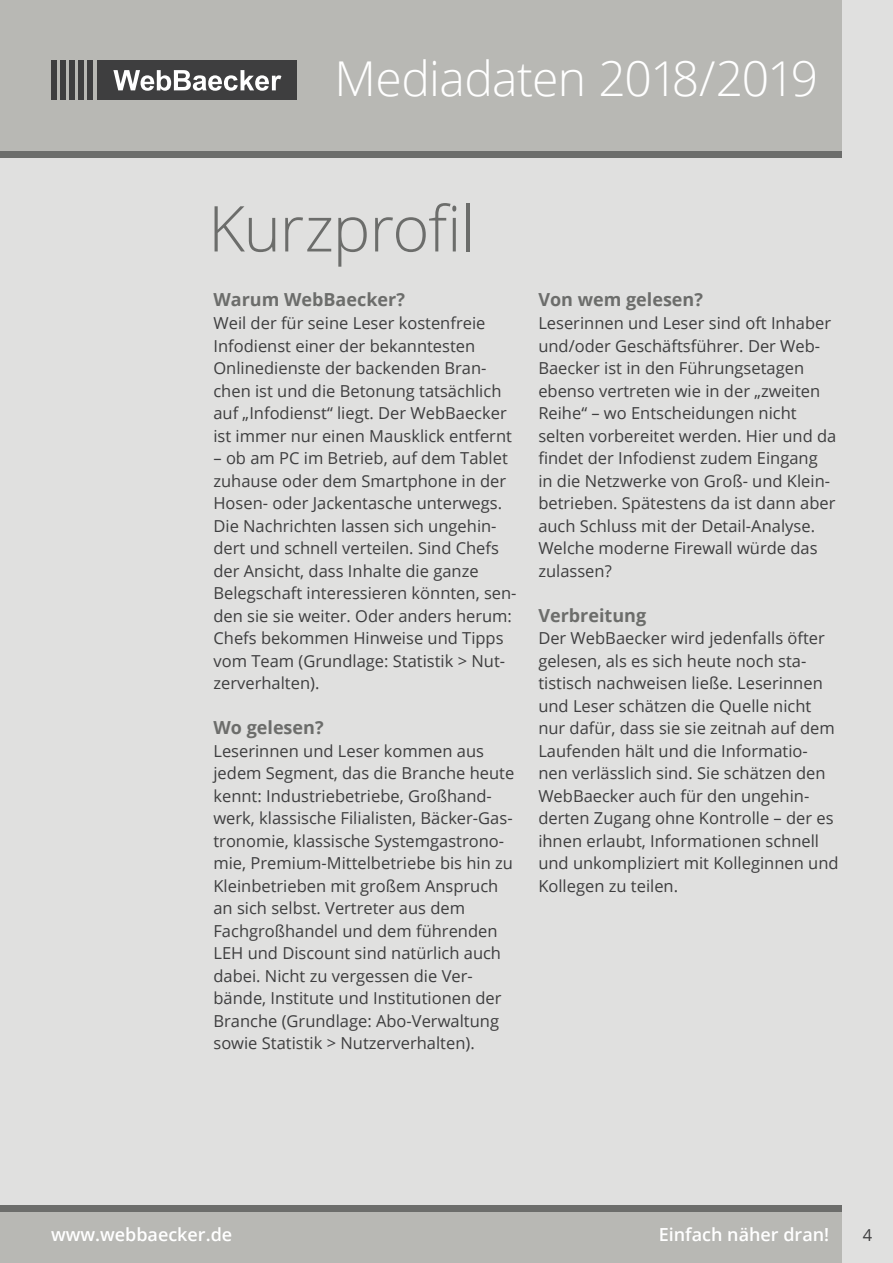
<style>
.page{position:relative;width:893px;height:1263px;background:#e0e0df}
.page>*{position:absolute;margin:0;border:0;box-sizing:border-box;transform-origin:0 0}
.t1{font:300 63.3px "Open Sans";letter-spacing:-.02em;color:#6c6d6b}
.t2{font:300 48px "Open Sans";letter-spacing:-.02em;color:#fff}
.t3{font:700 18px "Open Sans";color:#6c6d6b}
.t4{font:600 18px "Open Sans";color:#fff}
.t5{font:16.5px/22.5px "Open Sans";color:#3e3e3f}
</style>
<div class="page">
<div style="left:0;top:0;width:842px;height:151px;background:#b8b8b4"></div>
<div style="left:0;top:1212px;width:842px;height:51px;background:#b8b8b4"></div>
<div style="left:0;top:151px;width:842px;height:7px;background:#6c6d6b"></div>
<div style="left:88px;top:60px;width:5px;height:40px;background:#3e3e3f"></div>
<div style="left:97px;top:60px;width:200px;height:40px;background:#3e3e3f"></div>
<div style="left:51px;top:60px;width:5px;height:40px;background:#3e3e3f"></div>
<div style="left:60px;top:60px;width:5px;height:40px;background:#3e3e3f"></div>
<div style="left:69px;top:60px;width:6px;height:40px;background:#3e3e3f"></div>
<div style="left:78px;top:60px;width:6px;height:40px;background:#3e3e3f"></div>
<svg style="left:113px;top:70px;width:168px;height:21px"></svg>
<div style="left:0;top:1205px;width:842px;height:7px;background:#6c6d6b"></div>
<h2 class="t2" style="left:334px;top:46px;width:485px">Mediadaten 2018/2019</h2>
<h1 class="t1" style="left:208px;top:185px;width:268px">Kurzprofil</h1>
<p class="t3" style="left:213px;top:287px;width:193px">Warum WebBaecker?</p>
<p class="t5" style="left:213px;top:311px;width:300px">Weil der für seine Leser kostenfreie Infodienst einer der bekanntesten Onlinedienste der backenden Bran&shy;chen ist und die Betonung tatsächlich auf „Infodienst“ liegt. Der WebBaecker ist immer nur einen Mausklick entfernt</p>
<p class="t5" style="left:213px;top:446px;width:305px">– ob am PC im Betrieb, auf dem Tablet zuhause oder dem Smartphone in der Hosen- oder Jackentasche unterwegs.<br>Die Nachrichten lassen sich ungehin&shy;dert und schnell verteilen. Sind Chefs der Ansicht, dass Inhalte die ganze Belegschaft interessieren könnten, sen&shy;den sie sie weiter. Oder anders herum:<br>Chefs bekommen Hinweise und Tipps vom Team (Grundlage: Statistik &gt; Nut&shy;zerverhalten).</p>
<p class="t3" style="left:213px;top:715px;width:112px">Wo gelesen?</p>
<p class="t5" style="left:213px;top:739px;width:302px">Leserinnen und Leser kommen aus jedem Segment, das die Branche heute kennt: Industriebetriebe, Großhand&shy;werk, klassische Filialisten, Bäcker-Gas&shy;tronomie, klassische Systemgastrono&shy;mie, Premium-Mittelbetriebe bis hin zu Kleinbetrieben mit großem Anspruch an sich selbst. Vertreter aus dem Fachgroßhandel und dem führenden LEH und Discount sind natürlich auch dabei. Nicht zu vergessen die Ver&shy;bände, Institute und Institutionen der Branche (Grundlage: Abo-Verwaltung sowie Statistik &gt; Nutzerverhalten).</p>
<p class="t3" style="left:538px;top:287px;width:166px">Von wem gelesen?</p>
<p class="t5" style="left:538px;top:311px;width:300px">Leserinnen und Leser sind oft Inhaber und/oder Geschäftsführer. Der Web-Baecker ist in den Führungsetagen ebenso vertreten wie in der „zweiten Reihe“ – wo Entscheidungen nicht selten vorbereitet werden. Hier und da findet der Infodienst zudem Eingang<br>in die Netzwerke von Groß- und Klein&shy;betrieben. Spätestens da ist dann aber auch Schluss mit der Detail-Analyse.<br>Welche moderne Firewall würde das zulassen?</p>
<p class="t3" style="left:538px;top:602px;width:109px">Verbreitung</p>
<p class="t5" style="left:538px;top:626px;width:302px">Der WebBaecker wird jedenfalls öfter gelesen, als es sich heute noch sta&shy;tistisch nachweisen ließe. Leserinnen und Leser schätzen die Quelle nicht nur dafür, dass sie sie zeitnah auf dem Laufenden hält und die Informatio&shy;nen verlässlich sind. Sie schätzen den WebBaecker auch für den ungehin&shy;derten Zugang ohne Kontrolle – der es ihnen erlaubt, Informationen schnell und unkompliziert mit Kolleginnen und Kollegen zu teilen.</p>
<p class="t4" style="left:51px;top:1222px;width:183px">www.webbaecker.de</p>
<p class="t4" style="left:659px;top:1222px;width:172px">Einfach näher dran!</p>
<p class="t5" style="left:863px;top:1223px;width:11px">4</p>
</div>
